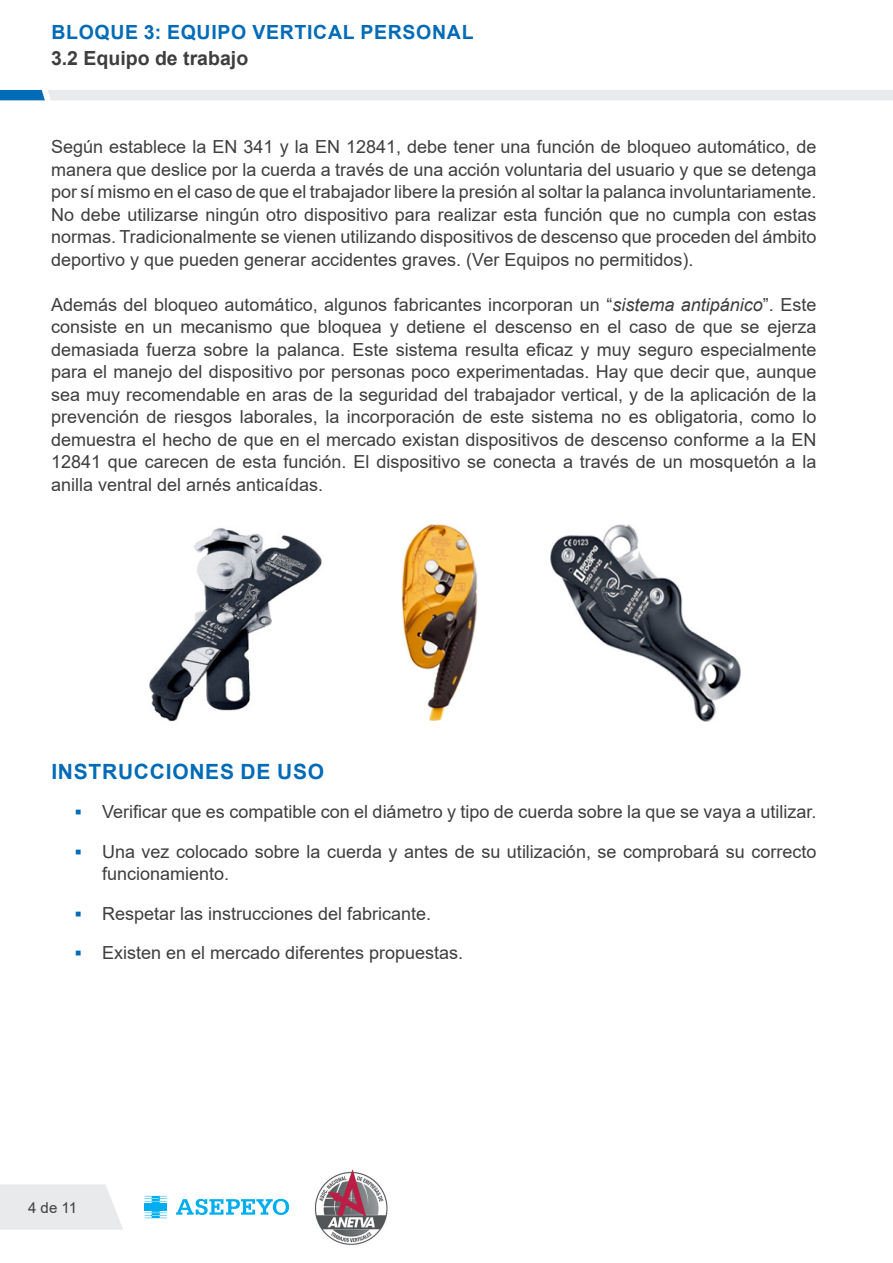
<style>
.page{position:relative;width:893px;height:1263px;background:#fff}
.page>*{position:absolute;margin:0;border:0;box-sizing:border-box;transform-origin:0 0}
.Subtitulo{font:700 21px "Arial";letter-spacing:.035em;color:#006bb6}
.t1{font:700 19.5px "Arial";letter-spacing:.035em;color:#006bb6}
.t2{font:700 19.5px "Arial";color:#3e3e3f}
.listado{font:18px/22.5px "Arial";color:#3e3e3f;text-align:justify}
.t3{font:15px "Arial";color:#3e3e3f}
.s1{font-style:italic}
.s2{font-weight:700;color:#006bb6}
</style>
<div class="page">
<div style="left:0;top:90px;width:893px;height:10px;background:#e9eaeb"></div>
<svg style="left:0;top:1184px;width:123px;height:46px;background:#eaebec"></svg>
<hr style="left:145px;top:1206px;width:22px;height:2px;background:#00aeef">
<svg style="left:145px;top:1211px;width:22px;height:7px"></svg>
<svg style="left:145px;top:1196px;width:22px;height:7px"></svg>
<hr style="left:145px;top:1208px;width:22px;height:2px;background:#00aeef">
<hr style="left:145px;top:1203px;width:22px;height:2px;background:#00aeef">
<svg style="left:176px;top:1199px;width:113px;height:16px"></svg>
<img style="left:314px;top:1169px;width:74px;height:76px">
<img style="left:402px;top:525px;width:75px;height:196px">
<img style="left:550px;top:524px;width:191px;height:197px">
<img style="left:149px;top:528px;width:173px;height:194px">
<p class="t1" style="left:51px;top:18px;width:424px">BLOQUE 3: EQUIPO VERTICAL PERSONAL</p>
<p class="t2" style="left:51px;top:45px;width:199px">3.2 Equipo de trabajo</p>
<p class="listado" style="left:51px;top:136px;width:767px">Según establece la EN 341 y la EN 12841, debe tener una función de bloqueo automático, de manera que deslice por la cuerda a través de una acción voluntaria del usuario y que se detenga por sí mismo en el caso de que el trabajador libere la presión al soltar la palanca involuntariamente.<br>No debe utilizarse ningún otro dispositivo para realizar esta función que no cumpla con estas normas. Tradicionalmente se vienen utilizando dispositivos de descenso que proceden del ámbito deportivo y que pueden generar accidentes graves. (Ver Equipos no permitidos).</p>
<p class="listado" style="left:51px;top:293px;width:767px">Además del bloqueo automático, algunos fabricantes incorporan un “<span class="s1">sistema antipánico</span>”. Este consiste en un mecanismo que bloquea y detiene el descenso en el caso de que se ejerza demasiada fuerza sobre la palanca. Este sistema resulta eficaz y muy seguro especialmente para el manejo del dispositivo por personas poco experimentadas. Hay que decir que, aunque sea muy recomendable en aras de la seguridad del trabajador vertical, y de la aplicación de la prevención de riesgos laborales, la incorporación de este sistema no es obligatoria, como lo demuestra el hecho de que en el mercado existan dispositivos de descenso conforme a la EN 12841 que carecen de esta función. El dispositivo se conecta a través de un mosquetón a la anilla ventral del arnés anticaídas.</p>
<p class="Subtitulo" style="left:51px;top:756px;width:274px">INSTRUCCIONES DE USO</p>
<p class="listado" style="left:75px;top:800px;width:743px"><span class="s2">▪</span> Verificar que es compatible con el diámetro y tipo de cuerda sobre la que se vaya a utilizar.</p>
<p class="listado" style="left:102px;top:840px;width:716px;text-indent:-27px"><span class="s2">▪</span> Una vez colocado sobre la cuerda y antes de su utilización, se comprobará su correcto funcionamiento.</p>
<p class="listado" style="left:75px;top:902px;width:358px"><span class="s2">▪</span> Respetar las instrucciones del fabricante.</p>
<p class="listado" style="left:75px;top:941px;width:390px"><span class="s2">▪</span> Existen en el mercado diferentes propuestas.</p>
<p class="t3" style="left:28px;top:1197px;width:50px">4 de 11</p>
</div>
